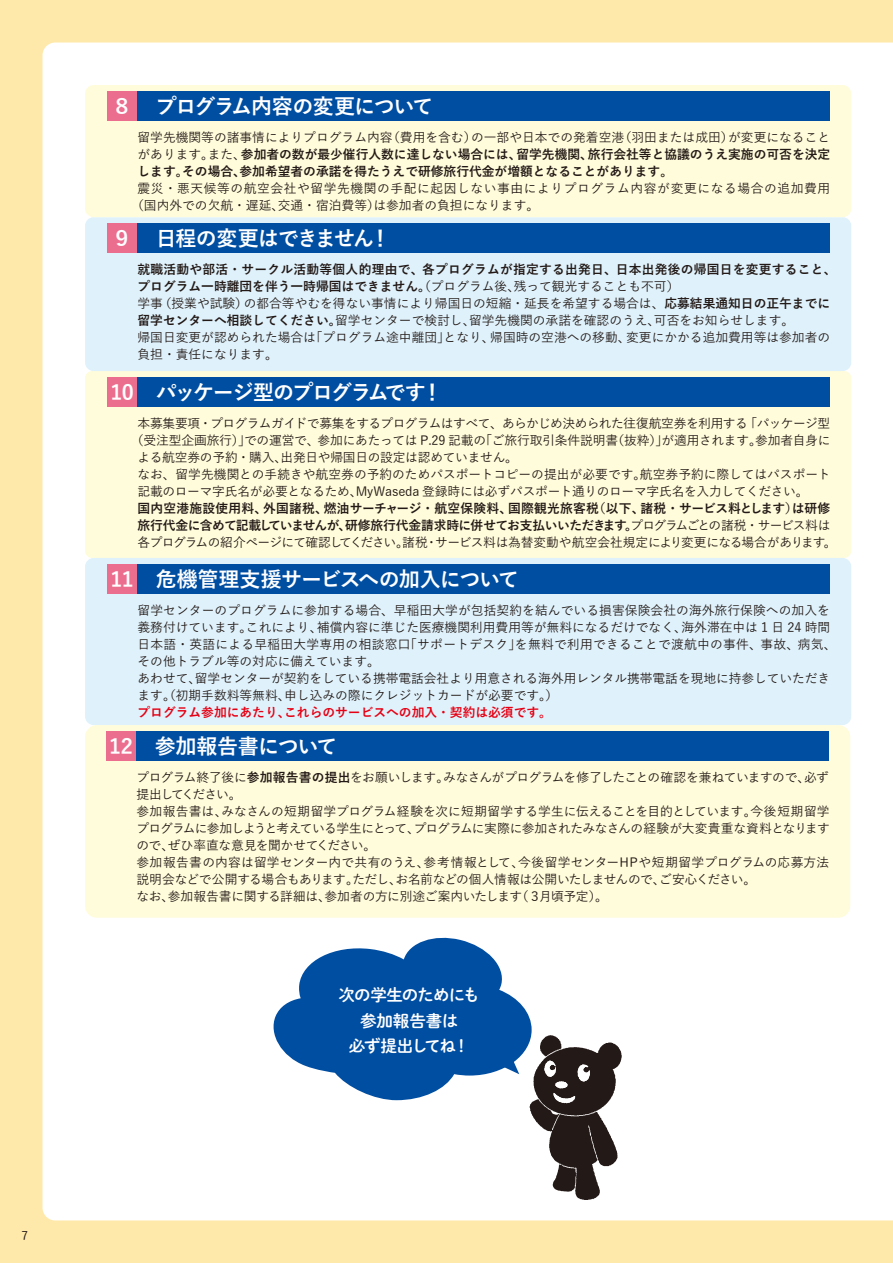
<style>
.page{position:relative;width:893px;height:1263px;background:#ffe9aa}
.page>*{position:absolute;margin:0;border:0;box-sizing:border-box;transform-origin:0 0}
.t1{font:700 21px "Yu Gothic";letter-spacing:-.05em;color:#fff}
.t2{font:700 21px "Yu Gothic";letter-spacing:-.075em;color:#fff}
.t3{font:700 21px "Yu Gothic";letter-spacing:-.015em;color:#fff}
.t4{font:16.5px/25.5px "Shuei M Go Std B";letter-spacing:-.045em;color:#fff;text-align:center}
.t5{font:500 12.75px/17px "Yu Gothic";color:#231916}
.t6{font:500 12.75px/17px "Yu Gothic";letter-spacing:-.03em;color:#231916}
.t7{font:700 12.75px/17px "Yu Gothic";color:#231916}
.t8{font:500 12.75px "Yu Gothic";letter-spacing:-.02em;color:#231916}
.t9{font:500 12.75px/17px "Yu Gothic";letter-spacing:.045em;color:#231916}
.t10{font:500 12.75px "Yu Gothic";letter-spacing:-.04em;color:#231916}
.t11{font:700 12.75px "Yu Gothic";color:#e60013}
.t12{font:500 12px "Yu Go";color:#231916}
.s1{font-weight:500}
.s2{font-weight:700}
</style>
<div class="page">
<div style="left:43px;top:43px;width:850px;height:1177px;background:#fff"></div>
<div style="left:85px;top:371px;width:766px;height:187px;background:#fffcdb;border-radius:7px"></div>
<div style="left:107px;top:377px;width:723px;height:30px;background:#004ea2"></div>
<div style="left:107px;top:377px;width:30px;height:30px;background:#ec6e8f"></div>
<div style="left:85px;top:217px;width:766px;height:154px;background:#dff2fc;border-radius:9px"></div>
<div style="left:107px;top:223px;width:723px;height:30px;background:#004ea2"></div>
<div style="left:107px;top:223px;width:30px;height:30px;background:#ec6e8f"></div>
<div style="left:85px;top:85px;width:766px;height:132px;background:#fffcdb;border-radius:9px"></div>
<div style="left:107px;top:91px;width:723px;height:30px;background:#004ea2"></div>
<div style="left:107px;top:91px;width:30px;height:30px;background:#ec6e8f"></div>
<div style="left:85px;top:558px;width:766px;height:167px;background:#dff2fc;border-radius:9px"></div>
<div style="left:107px;top:564px;width:723px;height:30px;background:#004ea2"></div>
<div style="left:107px;top:564px;width:30px;height:30px;background:#ec6e8f"></div>
<div style="left:85px;top:725px;width:765px;height:193px;background:#fffcdb;border-radius:12px"></div>
<div style="left:106px;top:731px;width:723px;height:30px;background:#004ea2"></div>
<div style="left:106px;top:731px;width:30px;height:30px;background:#ec6e8f"></div>
<svg style="left:268px;top:933px;width:354px;height:267px;background:#98b0ca"></svg>
<p class="t12" style="left:22px;top:1225px;width:8px">7</p>
<h1 class="t1" style="left:112px;top:94px;width:323px">８ プログラム内容の変更について</h1>
<p class="t7" style="left:138px;top:129px;width:694px;text-align:justify"><span class="s1">留学先機関等の諸事情によりプログラム内容（費用を含む）の一部や日本での発着空港（羽田または成田）が変更になることがあります。また、</span>参加者の数が最少催行人数に達しない場合には、留学先機関、旅行会社等と協議のうえ実施の可否を決定します。その場合、参加希望者の承諾を得たうえで研修旅行代金が増額となることがあります。</p>
<p class="t9" style="left:131px;top:178px;width:700px;text-indent:6px">震災・悪天候等の航空会社や留学先機関の手配に起因しない事由によりプログラム内容が変更になる場合の追加費用（国内外での欠航・遅延、交通・宿泊費等）は参加者の負担になります。</p>
<h1 class="t1" style="left:112px;top:227px;width:281px">９ 日程の変更はできません！</h1>
<p class="t5" style="left:138px;top:259px;width:700px"><span class="s2">就職活動や部活・サークル活動等個人的理由で、各プログラムが指定する出発日、日本出発後の帰国日を変更すること、プログラム一時離団を伴う一時帰国はできません。</span>（プログラム後、残って観光することも不可）<br>学事（授業や試験）の都合等やむを得ない事情により帰国日の短縮・延長を希望する場合は、<span class="s2">応募結果通知日の正午までに留学センターへ相談してください。</span>留学センターで検討し、留学先機関の承諾を確認のうえ、可否をお知らせします。<br>帰国日変更が認められた場合は「プログラム途中離団」となり、帰国時の空港への移動、変更にかかる追加費用等は参加者の負担・責任になります。</p>
<h1 class="t2" style="left:110px;top:380px;width:334px">10 パッケージ型のプログラムです！</h1>
<p class="t10" style="left:137px;top:412px;width:694px">本募集要項・プログラムガイドで募集をするプログラムはすべて、あらかじめ決められた往復航空券を利用する「パッケージ型</p>
<p class="t5" style="left:131px;top:430px;width:701px">（受注型企画旅行）」での運営で、参加にあたっては P.29 記載の「ご旅行取引条件説明書（抜粋）」が適用されます。参加者自身に</p>
<p class="t8" style="left:137px;top:446px;width:382px">よる航空券の予約・購入、出発日や帰国日の設定は認めていません。</p>
<p class="t5" style="left:137px;top:464px;width:695px">なお、留学先機関との手続きや航空券の予約のためパスポートコピーの提出が必要です。航空券予約に際してはパスポート</p>
<p class="t8" style="left:137px;top:480px;width:672px">記載のローマ字氏名が必要となるため、MyWaseda 登録時には必ずパスポート通りのローマ字氏名を入力してください。</p>
<p class="t7" style="left:138px;top:500px;width:701px">国内空港施設使用料、外国諸税、燃油サーチャージ・航空保険料、国際観光旅客税（以下、諸税・サービス料とします）は研修旅行代金に含めて記載していませんが、研修旅行代金請求時に併せてお支払いいただきます。<span class="s1">プログラムごとの諸税・サービス料は各プログラムの紹介ページにて確認してください。諸税・サービス料は為替変動や航空会社規定により変更になる場合があります。</span></p>
<h1 class="t1" style="left:110px;top:567px;width:410px">11 危機管理支援サービスへの加入について</h1>
<p class="t5" style="left:138px;top:600px;width:701px">留学センターのプログラムに参加する場合、早稲田大学が包括契約を結んでいる損害保険会社の海外旅行保険への加入を義務付けています。これにより、補償内容に準じた医療機関利用費用等が無料になるだけでなく、海外滞在中は 1 日 24 時間日本語・英語による早稲田大学専用の相談窓口「サポートデスク」を無料で利用できることで渡航中の事件、事故、病気、その他トラブル等の対応に備えています。<br>あわせて、留学センターが契約をしている携帯電話会社より用意される海外用レンタル携帯電話を現地に持参していただきます。（初期手数料等無料、申し込みの際にクレジットカードが必要です。）</p>
<p class="t11" style="left:138px;top:705px;width:416px">プログラム参加にあたり、これらのサービスへの加入・契約は必須です。</p>
<h1 class="t3" style="left:109px;top:734px;width:229px">12 参加報告書について</h1>
<p class="t6" style="left:137px;top:767px;width:695px">プログラム終了後に<span class="s2">参加報告書の提出</span>をお願いします。みなさんがプログラムを修了したことの確認を兼ねていますので、必ず提出してください。<br>参加報告書は、みなさんの短期留学プログラム経験を次に短期留学する学生に伝えることを目的としています。今後短期留学プログラムに参加しようと考えている学生にとって、プログラムに実際に参加されたみなさんの経験が大変貴重な資料となりますので、ぜひ率直な意見を聞かせてください。<br>参加報告書の内容は留学センター内で共有のうえ、参考情報として、今後留学センターHPや短期留学プログラムの応募方法説明会などで公開する場合もあります。ただし、お名前などの個人情報は公開いたしませんので、ご安心ください。<br>なお、参加報告書に関する詳細は、参加者の方に別途ご案内いたします（３月頃予定）。</p>
<p class="t4" style="left:339px;top:982px;width:143px">次の学生のためにも参加報告書は<br>必ず提出してね！</p>
</div>
